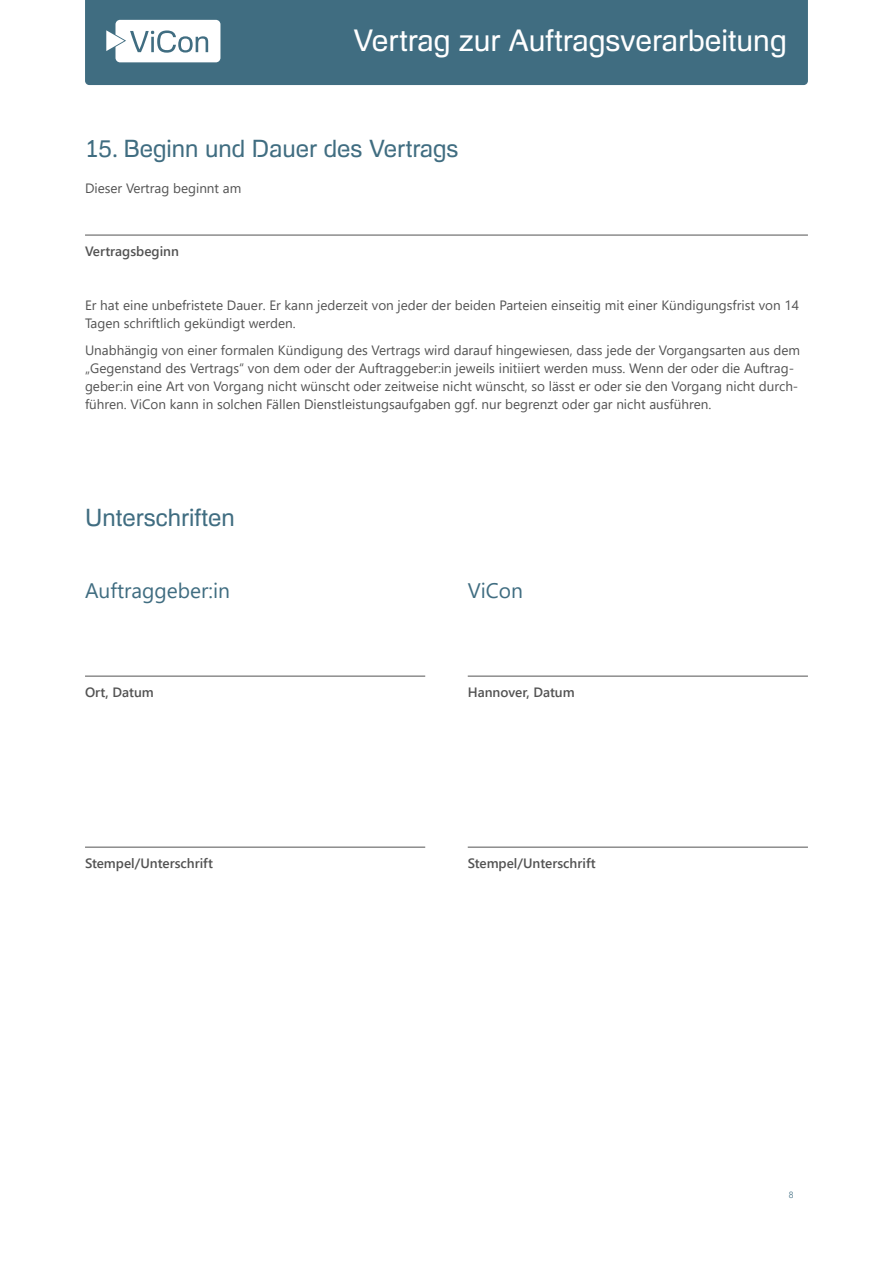
<style>
.page{position:relative;width:893px;height:1263px;background:#fff}
.page>*{position:absolute;margin:0;border:0;box-sizing:border-box;transform-origin:0 0}
.t1{font:30px "Foobar Pro";color:#fff}
.t2{font:24px "Foobar Pro";color:#406d81}
.t3{font:21px "Segoe UI";color:#406d81}
.t4{font:13.5px/18px "Segoe UI";color:#535353}
.t5{font:600 13.5px "Segoe UI";color:#535353}
.t6{font:300 9px "Segoe UI";color:#406d81}
</style>
<div class="page">
<div style="left:85px;top:0;width:723px;height:85px;background:#406d81"></div>
<svg style="left:106px;top:20px;width:114px;height:42px"></svg>
<hr style="left:85px;top:235px;width:723px;height:1px;background:#535353">
<hr style="left:85px;top:676px;width:340px;height:1px;background:#535353">
<hr style="left:85px;top:847px;width:340px;height:1px;background:#535353">
<hr style="left:468px;top:676px;width:340px;height:1px;background:#535353">
<hr style="left:468px;top:847px;width:340px;height:1px;background:#535353">
<h1 class="t1" style="left:354px;top:23px;width:435px">Vertrag zur Auftragsverarbeitung</h1>
<p class="t2" style="left:85px;top:134px;width:375px">15. Beginn und Dauer des Vertrags</p>
<p class="t4" style="left:85px;top:178px;width:158px">Dieser Vertrag beginnt am</p>
<p class="t5" style="left:85px;top:239px;width:95px">Vertragsbeginn</p>
<p class="t4" style="left:85px;top:295px;width:715px">Er hat eine unbefristete Dauer. Er kann jederzeit von jeder der beiden Parteien einseitig mit einer Kündigungsfrist von 14<br>Tagen schriftlich gekündigt werden.</p>
<p class="t4" style="left:85px;top:340px;width:717px">Unabhängig von einer formalen Kündigung des Vertrags wird darauf hingewiesen, dass jede der Vorgangsarten aus dem „Gegenstand des Vertrags“ von dem oder der Auftraggeber:in jeweils initiiert werden muss. Wenn der oder die Auftrag&shy;geber:in eine Art von Vorgang nicht wünscht oder zeitweise nicht wünscht, so lässt er oder sie den Vorgang nicht durch&shy;führen. ViCon kann in solchen Fällen Dienstleistungsaufgaben ggf. nur begrenzt oder gar nicht ausführen.</p>
<p class="t2" style="left:85px;top:503px;width:151px">Unterschriften</p>
<p class="t3" style="left:85px;top:571px;width:147px">Auftraggeber:in</p>
<p class="t3" style="left:468px;top:571px;width:57px">ViCon</p>
<p class="t5" style="left:85px;top:680px;width:70px">Ort, Datum</p>
<p class="t5" style="left:468px;top:680px;width:109px">Hannover, Datum</p>
<p class="t5" style="left:85px;top:851px;width:130px">Stempel/Unterschrift</p>
<p class="t5" style="left:468px;top:851px;width:130px">Stempel/Unterschrift</p>
<p class="t6" style="left:789px;top:1186px;width:6px">8</p>
</div>
